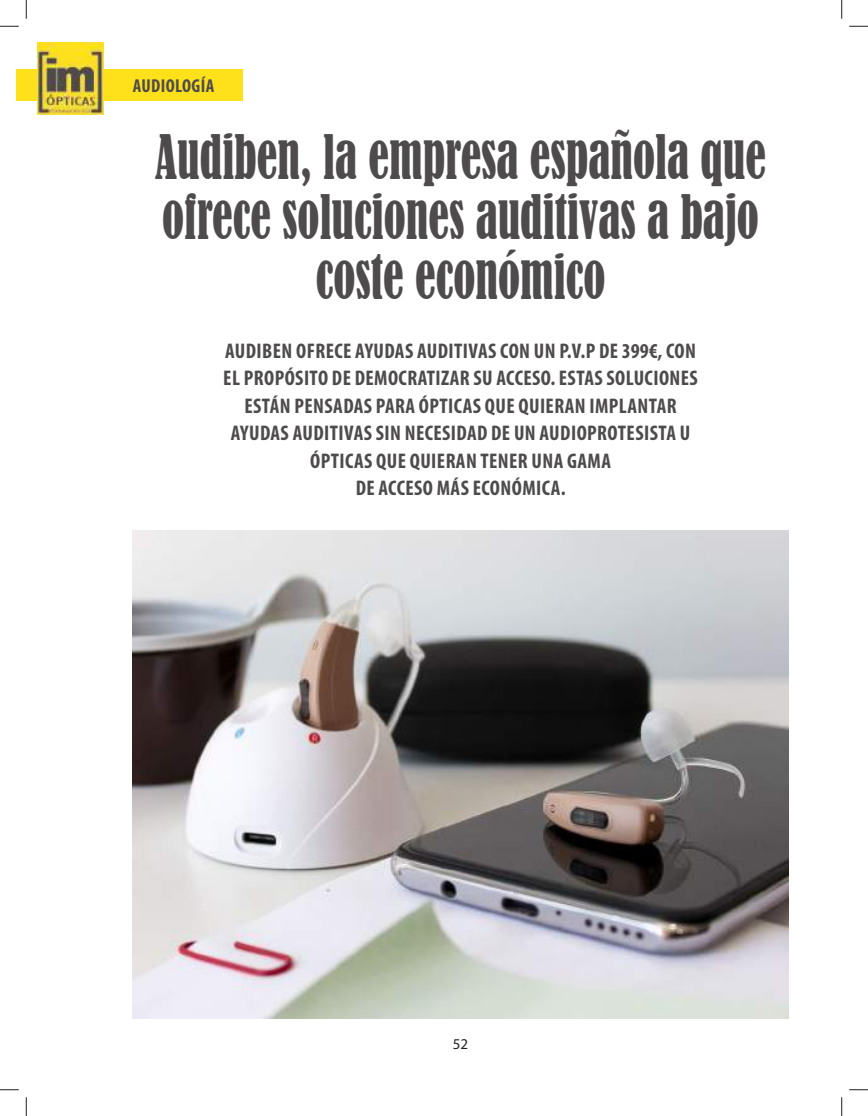
<style>
.page{position:relative;width:868px;height:1116px;background:#fff}
.page>*{position:absolute;margin:0;border:0;box-sizing:border-box;transform-origin:0 0}
.t1{font:condensed 57.5px/60px "Bernard";color:#4e4b4c;text-align:center;scale:.8 1}
.t2{font:700 condensed 21.25px/27.5px "Myriad Pro";letter-spacing:.02em;color:#4e4b4c;text-align:center}
.t3{font:700 condensed 18.75px "Myriad Pro";letter-spacing:.02em;color:#4e4b4c}
.t4{font:15px "Myriad Pro";color:#241f1f}
</style>
<div class="page">
<div style="left:16px;top:69px;width:226px;height:32px;background:#ffe11b"></div>
<img style="left:37px;top:42px;width:66px;height:72px">
<img style="left:133px;top:530px;width:655px;height:488px">
<svg style="left:0;top:25px;width:19px;height:2px"></svg>
<svg style="left:849px;top:25px;width:18px;height:2px"></svg>
<svg style="left:0;top:1089px;width:19px;height:1px"></svg>
<svg style="left:849px;top:1089px;width:18px;height:1px"></svg>
<svg style="left:25px;top:0;width:2px;height:19px"></svg>
<svg style="left:25px;top:1097px;width:2px;height:18px"></svg>
<svg style="left:841px;top:0;width:1px;height:19px"></svg>
<svg style="left:841px;top:1097px;width:1px;height:18px"></svg>
<p class="t3" style="left:133px;top:74px;width:83px">AUDIOLOGÍA</p>
<h1 class="t1" style="left:155px;top:128px;width:765px">Audiben, la empresa española que ofrece soluciones auditivas a bajo coste económico</h1>
<p class="t2" style="left:223px;top:336px;width:476px">AUDIBEN OFRECE AYUDAS AUDITIVAS CON UN P.V.P DE 399€, CON EL PROPÓSITO DE DEMOCRATIZAR SU ACCESO. ESTAS SOLUCIONES ESTÁN PENSADAS PARA ÓPTICAS QUE QUIERAN IMPLANTAR AYUDAS AUDITIVAS SIN NECESIDAD DE UN AUDIOPROTESISTA U ÓPTICAS QUE QUIERAN TENER UNA GAMA<br>DE ACCESO MÁS ECONÓMICA.</p>
<p class="t4" style="left:453px;top:1034px;width:17px">52</p>
</div>
